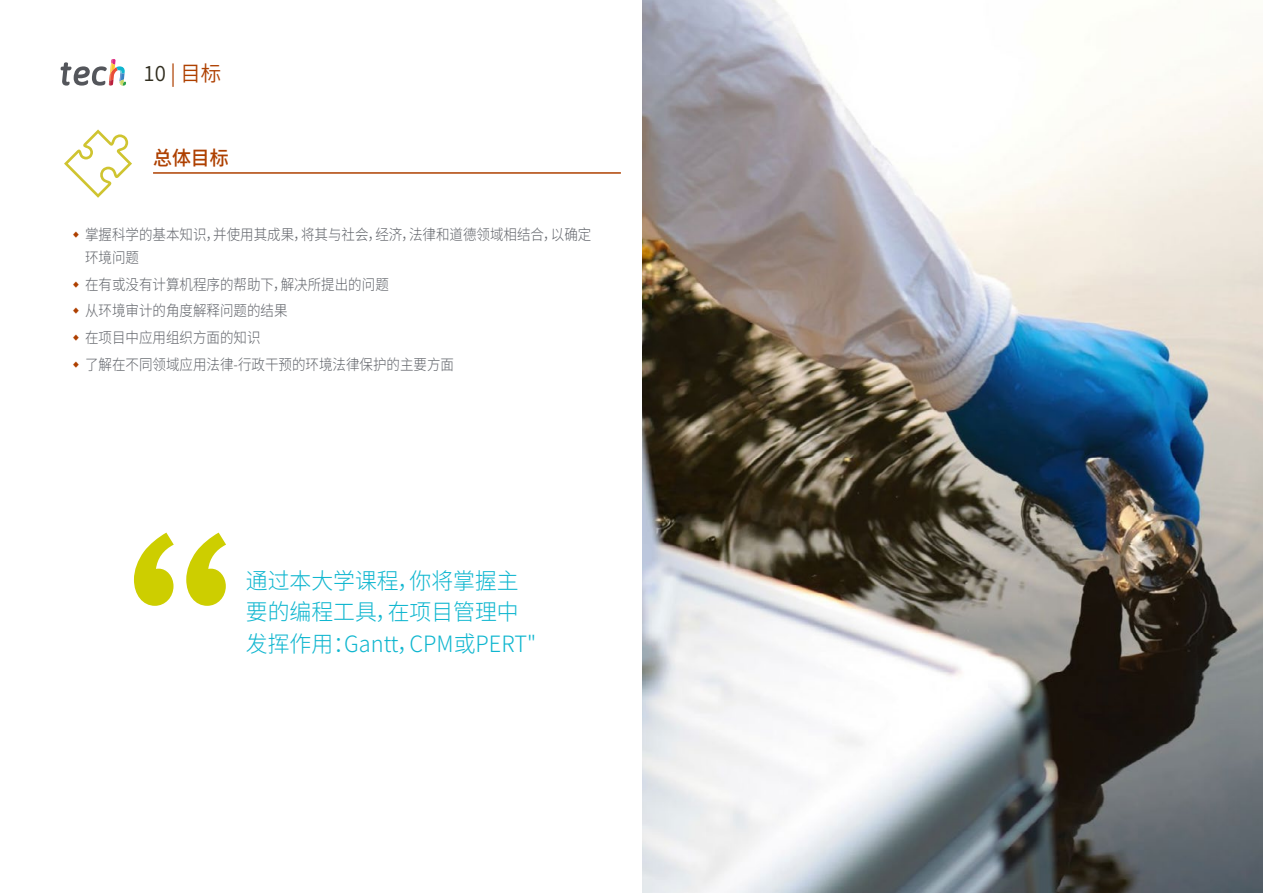
<style>
.page{position:relative;width:1263px;height:893px;background:#fff}
.page>*{position:absolute;margin:0;border:0;box-sizing:border-box;transform-origin:0 0}
.t1{font:300 22.5px/31.5px "Source Han Sans CN";color:#0fb6cf}
.t2{font:21px "Source Han Sans CN";color:#ae4000}
.t3{font:500 19.5px "Source Han Sans CN";color:#ae4000}
.t4{font:300 15px/26.7px "Source Han Sans CN";color:#61646a;scale:.9 1}
.s1{color:#312e20}
</style>
<div class="page">
<hr style="left:153px;top:173px;width:468px;height:1px;background:#ae4000">
<svg style="left:64px;top:129px;width:68px;height:69px"></svg>
<img style="left:642px;top:0;width:621px;height:893px">
<svg style="left:61px;top:59px;width:65px;height:27px"></svg>
<svg style="left:134px;top:533px;width:92px;height:73px"></svg>
<h2 class="t2" style="left:144px;top:61px;width:79px"><span class="s1">10</span> | 目标</h2>
<h3 class="t3" style="left:153px;top:147px;width:77px">总体目标</h3>
<p class="t4" style="left:85px;top:224px;width:564px;line-height:22.5px">掌握科学的基本知识，并使用其成果，将其与社会，经济，法律和道德领域相结合，以确定环境问题</p>
<p class="t4" style="left:85px;top:271px;width:411px">在有或没有计算机程序的帮助下，解决所提出的问题<br>从环境审计的角度解释问题的结果<br>在项目中应用组织方面的知识<br>了解在不同领域应用法律-行政干预的环境法律保护的主要方面</p>
<h1 class="t1" style="left:246px;top:565px;width:292px">通过本大学课程，你将掌握主要的编程工具，在项目管理中发挥作用：Gantt，CPM或PERT"</h1>
</div>
